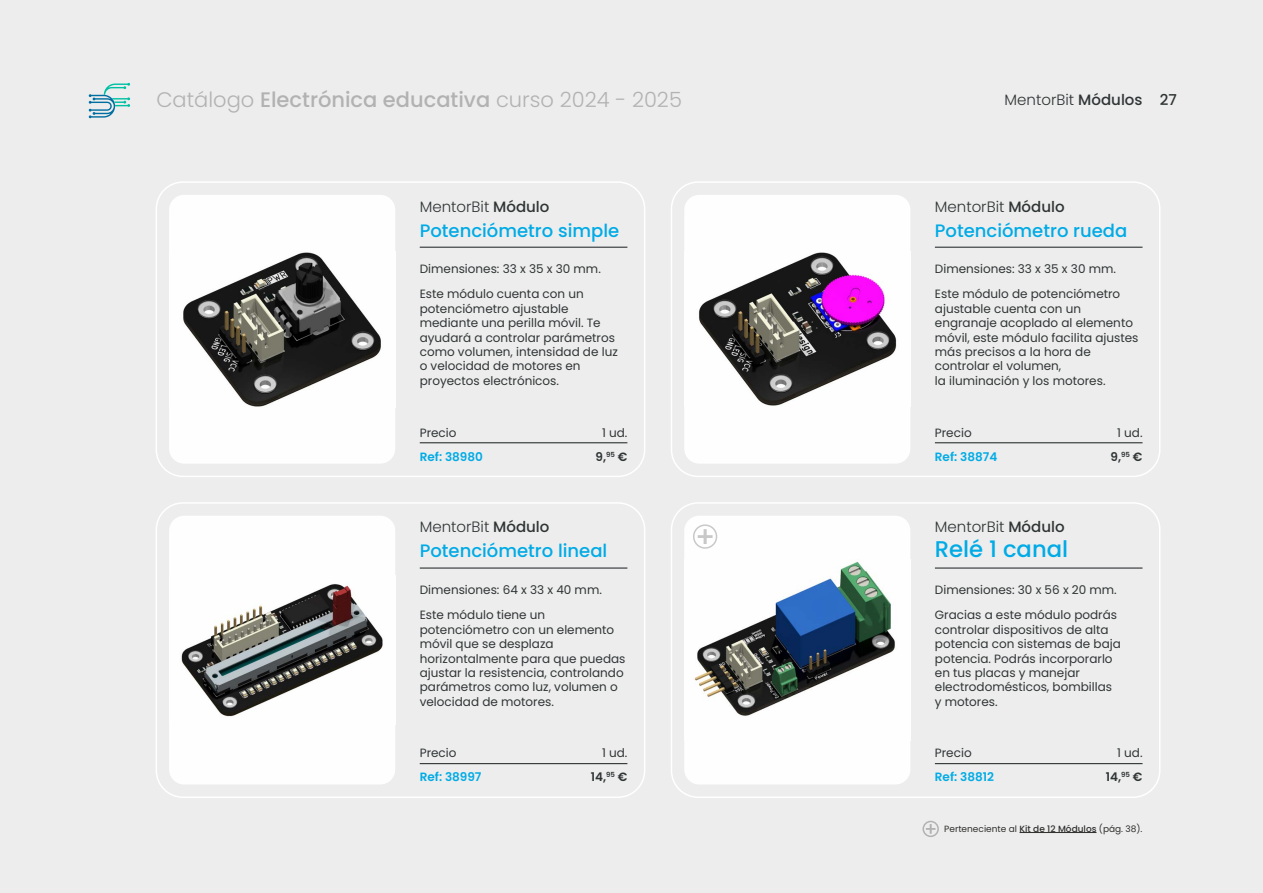
<style>
.page{position:relative;width:1263px;height:893px;background:#ededed}
.page>*{position:absolute;margin:0;border:0;box-sizing:border-box;transform-origin:0 0}
.t1{font:500 22.65px "Poppins";color:#00abe6}
.t2{font:300 21px "Poppins";color:#b2b2b2}
.t3{font:500 18px "Poppins";color:#00abe6}
.t4{font:300 15px "Poppins";color:#2f3435}
.t5{font:12px/14.4px "Poppins";color:#2f3435}
.t6{font:600 12px "Poppins";color:#00abe6}
.t7{font:9px "Poppins";color:#30302e}
.s1{font-weight:500}
.s2{font-weight:600}
</style>
<div class="page">
<div style="left:169px;top:195px;width:226px;height:269px;background:#fefefe;border-radius:15px"></div>
<img style="left:183px;top:252px;width:198px;height:155px">
<hr style="left:420px;top:442px;width:207px;height:1px;background:#2f3435">
<hr style="left:420px;top:247px;width:207px;height:1px;background:#2f3435">
<div style="left:156px;top:181px;width:489px;height:296px;border:2px solid #fff;border-radius:27px"></div>
<hr style="left:420px;top:763px;width:207px;height:1px;background:#2f3435">
<hr style="left:420px;top:567px;width:207px;height:2px;background:#2f3435">
<div style="left:156px;top:502px;width:489px;height:296px;border:2px solid #fff;border-radius:27px"></div>
<div style="left:169px;top:516px;width:226px;height:268px;background:#fefefe;border-radius:15px"></div>
<img style="left:181px;top:584px;width:202px;height:133px">
<div style="left:684px;top:195px;width:226px;height:269px;background:#fefefe;border-radius:15px"></div>
<img style="left:699px;top:252px;width:198px;height:154px">
<hr style="left:935px;top:442px;width:207px;height:1px;background:#2f3435">
<hr style="left:935px;top:247px;width:207px;height:1px;background:#2f3435">
<div style="left:671px;top:181px;width:489px;height:296px;border:2px solid #fff;border-radius:27px"></div>
<hr style="left:935px;top:763px;width:207px;height:1px;background:#2f3435">
<hr style="left:935px;top:567px;width:207px;height:2px;background:#2f3435">
<div style="left:671px;top:502px;width:489px;height:296px;border:2px solid #fff;border-radius:27px"></div>
<div style="left:684px;top:516px;width:226px;height:268px;background:#fefefe;border-radius:15px"></div>
<img style="left:694px;top:561px;width:201px;height:155px">
<svg style="left:694px;top:525px;width:22px;height:23px"></svg>
<div style="left:693px;top:524px;width:24px;height:25px;border:2px solid #b2b2b2;border-radius:50%"></div>
<svg style="left:698px;top:529px;width:14px;height:15px"></svg>
<hr style="left:1019px;top:832px;width:77px;height:1px;background:#30302e">
<div style="left:922px;top:821px;width:17px;height:16px;border:2px solid #b2b2b2;border-radius:50%"></div>
<svg style="left:926px;top:824px;width:9px;height:10px"></svg>
<svg style="left:89px;top:83px;width:41px;height:35px"></svg>
<h2 class="t2" style="left:156px;top:88px;width:527px">Catálogo <span class="s1">Electrónica educativa</span> curso 2024 - 2025</h2>
<p class="t4" style="left:1004px;top:91px;width:174px">MentorBit <span class="s1">Módulos 27</span></p>
<p class="t4" style="left:420px;top:198px;width:131px">MentorBit <span class="s1">Módulo</span></p>
<p class="t4" style="left:935px;top:198px;width:131px">MentorBit <span class="s1">Módulo</span></p>
<h3 class="t3" style="left:420px;top:220px;width:201px">Potenciómetro simple</h3>
<h3 class="t3" style="left:935px;top:220px;width:194px">Potenciómetro rueda</h3>
<p class="t5" style="left:420px;top:261px;width:183px">Dimensiones: 33 x 35 x 30 mm.</p>
<p class="t5" style="left:935px;top:261px;width:183px">Dimensiones: 33 x 35 x 30 mm.</p>
<p class="t5" style="left:420px;top:287px;width:200px">Este módulo cuenta con un potenciómetro ajustable mediante una perilla móvil. Te ayudará a controlar parámetros como volumen, intensidad de luz o velocidad de motores en proyectos electrónicos.</p>
<p class="t5" style="left:935px;top:287px;width:205px">Este módulo de potenciómetro ajustable cuenta con un engranaje acoplado al elemento móvil, este módulo facilita ajustes más precisos a la hora de controlar el volumen,<br>la iluminación y los motores.</p>
<p class="t5" style="left:420px;top:425px;width:38px">Precio</p>
<p class="t5" style="left:595px;top:420px;width:33px;line-height:24px;text-align:center">1 ud.<br><span class="s2">9,</span><sup>95</sup> <span class="s2">€</span></p>
<p class="t6" style="left:420px;top:449px;width:65px">Ref: 38980</p>
<p class="t5" style="left:935px;top:425px;width:38px">Precio</p>
<p class="t5" style="left:1111px;top:420px;width:33px;line-height:24px;text-align:center">1 ud.<br><span class="s2">9,</span><sup>95</sup> <span class="s2">€</span></p>
<p class="t6" style="left:935px;top:449px;width:64px">Ref: 38874</p>
<p class="t4" style="left:420px;top:518px;width:131px">MentorBit <span class="s1">Módulo</span></p>
<p class="t4" style="left:935px;top:518px;width:131px">MentorBit <span class="s1">Módulo</span></p>
<h3 class="t3" style="left:420px;top:541px;width:189px">Potenciómetro lineal</h3>
<h1 class="t1" style="left:935px;top:536px;width:135px">Relé 1 canal</h1>
<p class="t5" style="left:420px;top:582px;width:184px">Dimensiones: 64 x 33 x 40 mm.</p>
<p class="t5" style="left:935px;top:582px;width:183px">Dimensiones: 30 x 56 x 20 mm.</p>
<p class="t5" style="left:420px;top:608px;width:207px">Este módulo tiene un potenciómetro con un elemento móvil que se desplaza horizontalmente para que puedas ajustar la resistencia, controlando parámetros como luz, volumen o velocidad de motores.</p>
<p class="t5" style="left:935px;top:608px;width:187px">Gracias a este módulo podrás controlar dispositivos de alta potencia con sistemas de baja potencia. Podrás incorporarlo en tus placas y manejar electrodomésticos, bombillas y motores.</p>
<p class="t5" style="left:420px;top:746px;width:38px">Precio</p>
<p class="t5" style="left:591px;top:741px;width:38px;line-height:24px;text-align:right">1 ud.<br><span class="s2">14,</span><sup>95</sup> <span class="s2">€</span></p>
<p class="t6" style="left:420px;top:770px;width:63px">Ref: 38997</p>
<p class="t5" style="left:935px;top:746px;width:38px">Precio</p>
<p class="t5" style="left:1106px;top:741px;width:38px;line-height:24px;text-align:right">1 ud.<br><span class="s2">14,</span><sup>95</sup> <span class="s2">€</span></p>
<p class="t6" style="left:935px;top:770px;width:61px">Ref: 38812</p>
<p class="t7" style="left:944px;top:823px;width:200px">Perteneciente al <span class="s1">Kit de 12 Módulos</span> (pág. 38).</p>
</div>
